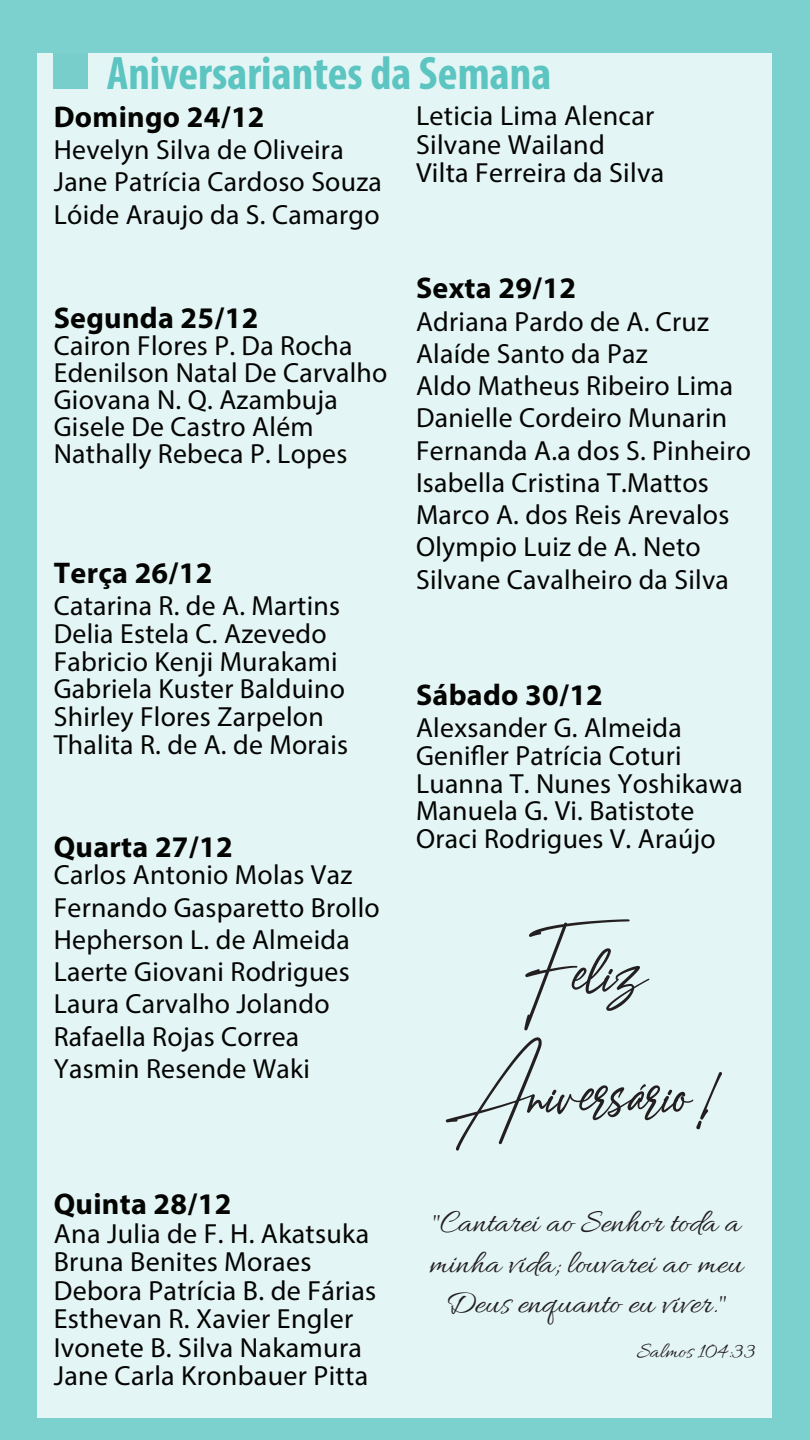
<style>
.page{position:relative;width:810px;height:1440px;background:#7cd0cd}
.page>*{position:absolute;margin:0;border:0;box-sizing:border-box;transform-origin:0 0}
.Titulo_devocionais{font:81.75px "Amostely Signature";color:#231f20}
.t1{font:47.25px "Myriad Variable Concept";color:#5cc5c1}
.Titulo_devocionais-2{font:33.75px/40.5px "Allura";color:#231f20;text-align:center}
.estilo_avisos{font:700 30px "Myriad Pro";letter-spacing:.01em;color:#040503}
.estilo_avisos-2{font:27.75px "Myriad Pro";letter-spacing:.01em;color:#040503}
.Titulo_devocionais-3{font:22.5px "Allura";color:#231f20}
</style>
<div class="page">
<div style="left:38px;top:53px;width:734px;height:1365px;background:#e4f5f5"></div>
<div style="left:53px;top:53px;width:35px;height:36px;background:#77cecb"></div>
<p class="t1" style="left:107px;top:45px;width:446px">Aniversariantes da Semana</p>
<p class="estilo_avisos" style="left:54px;top:97px;width:212px">Domingo 24/12</p>
<p class="estilo_avisos-2" style="left:54px;top:133px;width:291px">Hevelyn Silva de Oliveira</p>
<p class="estilo_avisos-2" style="left:54px;top:165px;width:330px">Jane Patrícia Cardoso Souza</p>
<p class="estilo_avisos-2" style="left:54px;top:197px;width:327px">Lóide Araujo da S. Camargo</p>
<p class="estilo_avisos-2" style="left:416px;top:99px;width:240px">Leticia Lima Alencar</p>
<p class="estilo_avisos-2" style="left:416px;top:127px;width:190px">Silvane Wailand</p>
<p class="estilo_avisos-2" style="left:416px;top:156px;width:250px">Vilta Ferreira da Silva</p>
<p class="estilo_avisos" style="left:54px;top:298px;width:206px">Segunda 25/12</p>
<p class="estilo_avisos-2" style="left:54px;top:328px;width:300px">Cairon Flores P. Da Rocha</p>
<p class="estilo_avisos-2" style="left:54px;top:355px;width:335px">Edenilson Natal De Carvalho</p>
<p class="estilo_avisos-2" style="left:54px;top:382px;width:286px">Giovana N. Q. Azambuja</p>
<p class="estilo_avisos-2" style="left:54px;top:409px;width:261px">Gisele De Castro Além</p>
<p class="estilo_avisos-2" style="left:54px;top:436px;width:295px">Nathally Rebeca P. Lopes</p>
<p class="estilo_avisos" style="left:54px;top:553px;width:160px">Terça 26/12</p>
<p class="estilo_avisos-2" style="left:54px;top:589px;width:288px">Catarina R. de A. Martins</p>
<p class="estilo_avisos-2" style="left:54px;top:616px;width:274px">Delia Estela C. Azevedo</p>
<p class="estilo_avisos-2" style="left:54px;top:644px;width:285px">Fabricio Kenji Murakami</p>
<p class="estilo_avisos-2" style="left:54px;top:672px;width:293px">Gabriela Kuster Balduino</p>
<p class="estilo_avisos-2" style="left:54px;top:700px;width:271px">Shirley Flores Zarpelon</p>
<p class="estilo_avisos-2" style="left:54px;top:727px;width:296px">Thalita R. de A. de Morais</p>
<p class="estilo_avisos" style="left:54px;top:827px;width:180px">Quarta 27/12</p>
<p class="estilo_avisos-2" style="left:54px;top:858px;width:300px">Carlos Antonio Molas Vaz</p>
<p class="estilo_avisos-2" style="left:54px;top:890px;width:327px">Fernando Gasparetto Brollo</p>
<p class="estilo_avisos-2" style="left:54px;top:922px;width:298px">Hepherson L. de Almeida</p>
<p class="estilo_avisos-2" style="left:54px;top:955px;width:298px">Laerte Giovani Rodrigues</p>
<p class="estilo_avisos-2" style="left:54px;top:987px;width:277px">Laura Carvalho Jolando</p>
<p class="estilo_avisos-2" style="left:54px;top:1019px;width:247px">Rafaella Rojas Correa</p>
<p class="estilo_avisos-2" style="left:54px;top:1051px;width:258px">Yasmin Resende Waki</p>
<p class="estilo_avisos" style="left:54px;top:1185px;width:179px">Quinta 28/12</p>
<p class="estilo_avisos-2" style="left:54px;top:1216px;width:317px">Ana Julia de F. H. Akatsuka</p>
<p class="estilo_avisos-2" style="left:54px;top:1245px;width:259px">Bruna Benites Moraes</p>
<p class="estilo_avisos-2" style="left:54px;top:1273px;width:324px">Debora Patrícia B. de Fárias</p>
<p class="estilo_avisos-2" style="left:54px;top:1302px;width:301px">Esthevan R. Xavier Engler</p>
<p class="estilo_avisos-2" style="left:54px;top:1330px;width:310px">Ivonete B. Silva Nakamura</p>
<p class="estilo_avisos-2" style="left:54px;top:1359px;width:316px">Jane Carla Kronbauer Pitta</p>
<p class="estilo_avisos" style="left:416px;top:269px;width:162px">Sexta 29/12</p>
<p class="estilo_avisos-2" style="left:416px;top:304px;width:294px">Adriana Pardo de A. Cruz</p>
<p class="estilo_avisos-2" style="left:416px;top:336px;width:233px">Alaíde Santo da Paz</p>
<p class="estilo_avisos-2" style="left:416px;top:369px;width:319px">Aldo Matheus Ribeiro Lima</p>
<p class="estilo_avisos-2" style="left:416px;top:401px;width:313px">Danielle Cordeiro Munarin</p>
<p class="estilo_avisos-2" style="left:416px;top:433px;width:336px">Fernanda A.a dos S. Pinheiro</p>
<p class="estilo_avisos-2" style="left:416px;top:465px;width:294px">Isabella Cristina T.Mattos</p>
<p class="estilo_avisos-2" style="left:416px;top:498px;width:315px">Marco A. dos Reis Arevalos</p>
<p class="estilo_avisos-2" style="left:416px;top:530px;width:286px">Olympio Luiz de A. Neto</p>
<p class="estilo_avisos-2" style="left:416px;top:562px;width:314px">Silvane Cavalheiro da Silva</p>
<p class="estilo_avisos" style="left:416px;top:675px;width:188px">Sábado 30/12</p>
<p class="estilo_avisos-2" style="left:416px;top:711px;width:267px">Alexsander G. Almeida</p>
<p class="estilo_avisos-2" style="left:416px;top:738px;width:267px">Genifler Patrícia Coturi</p>
<p class="estilo_avisos-2" style="left:416px;top:766px;width:328px">Luanna T. Nunes Yoshikawa</p>
<p class="estilo_avisos-2" style="left:416px;top:794px;width:280px">Manuela G. Vi. Batistote</p>
<p class="estilo_avisos-2" style="left:416px;top:822px;width:301px">Oraci Rodrigues V. Araújo</p>
<p class="Titulo_devocionais" style="left:524px;top:903px;width:125px">Feliz</p>
<p class="Titulo_devocionais" style="left:446px;top:1024px;width:282px">Aniversário!</p>
<p class="Titulo_devocionais-2" style="left:429px;top:1200px;width:315px">"Cantarei ao Senhor toda a minha vida; louvarei ao meu<br>Deus enquanto eu viver."</p>
<p class="Titulo_devocionais-3" style="left:637px;top:1337px;width:121px">Salmos 104:33</p>
</div>
